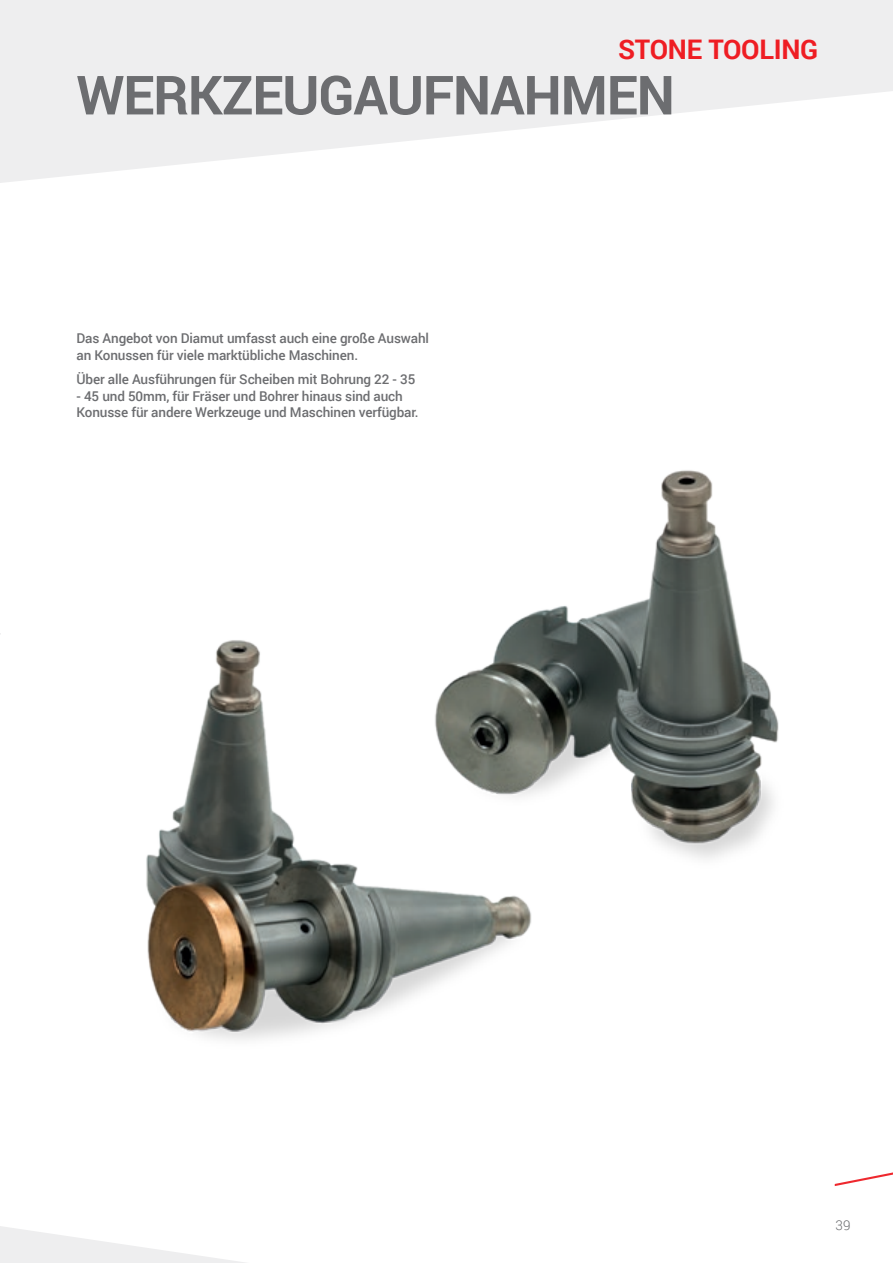
<style>
.page{position:relative;width:893px;height:1263px;background:#fff}
.page>*{position:absolute;margin:0;border:0;box-sizing:border-box;transform-origin:0 0}
.t1{font:700 54px "Roboto";letter-spacing:-.02em;color:#6c6d70}
.t2{font:700 27px "Roboto";letter-spacing:-.01em;color:#ee1d23}
.t3{font:500 13.5px/16.2px "Roboto";letter-spacing:-.01em;color:#6c6d70}
.t4{font:300 13.5px "Roboto";color:#6c6d70}
</style>
<div class="page">
<svg style="left:0;top:1226px;width:245px;height:37px"></svg>
<svg style="left:0;top:0;width:893px;height:183px;fill:#eeeeef"></svg>
<img style="left:146px;top:640px;width:386px;height:400px">
<img style="left:411px;top:470px;width:368px;height:398px">
<svg style="left:835px;top:1172px;width:58px;height:14px"></svg>
<p class="t2" style="left:618px;top:30px;width:202px">STONE TOOLING</p>
<p class="t1" style="left:77px;top:57px;width:600px">WERKZEUGAUFNAHMEN</p>
<p class="t3" style="left:77px;top:330px;width:354px">Das Angebot von Diamut umfasst auch eine große Auswahl an Konussen für viele marktübliche Maschinen.</p>
<p class="t3" style="left:77px;top:371px;width:340px">Über alle Ausführungen für Scheiben mit Bohrung 22 - 35</p>
<p class="t3" style="left:77px;top:387px;width:344px">- 45 und 50mm, für Fräser und Bohrer hinaus sind auch<br>Konusse für andere Werkzeuge und Maschinen verfügbar.</p>
<p class="t4" style="left:836px;top:1215px;width:16px">39</p>
</div>
